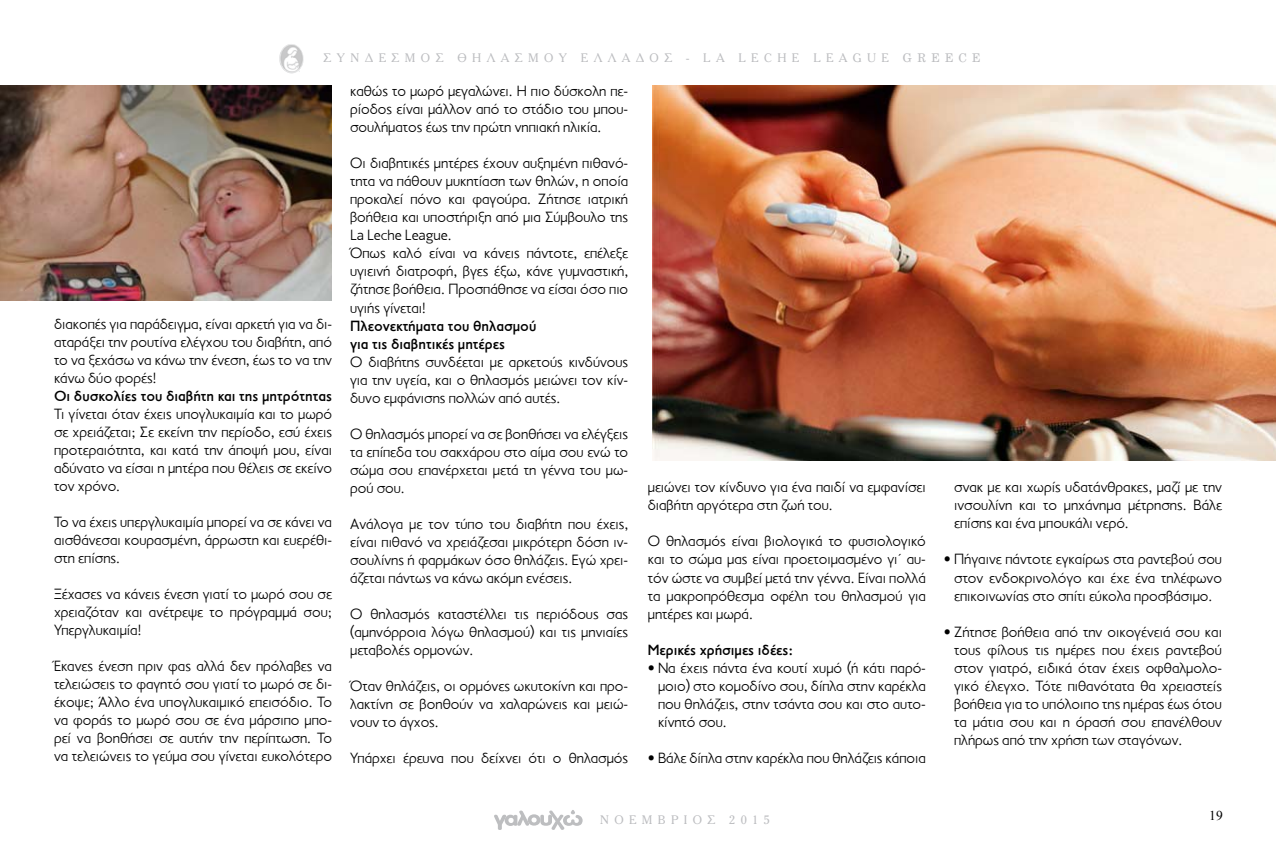
<style>
.page{position:relative;width:1276px;height:851px;background:#fff}
.page>*{position:absolute;margin:0;border:0;box-sizing:border-box;transform-origin:0 0}
.t1{font:300 15px/18px "PF Transport";color:#000;text-align:justify}
.t2{font:500 15px/18px "PF Transport";color:#000}
.t3{font:13.5px "Times New Roman";color:#000}
.t4{font:12px "PF Cheltenham";letter-spacing:.45em;color:#bcbdc0}
.s1{font-family:"PF Century"}
</style>
<div class="page">
<svg style="left:494px;top:810px;width:88px;height:19px"></svg>
<img style="left:279px;top:44px;width:25px;height:29px">
<img style="left:653px;top:85px;width:623px;height:375px">
<img style="left:0;top:85px;width:332px;height:215px">
<p class="t4" style="left:323px;top:51px;width:658px">ΣΥΝΔΕΣΜΟΣ ΘΗΛΑΣΜΟΥ ΕΛΛΑΔΟΣ - LA LECHE LEAGUE <span class="s1">GREECE</span></p>
<p class="t1" style="left:54px;top:315px;width:279px">διακοπές για παράδειγμα, είναι αρκετή για να δι&shy;αταράξει την ρουτίνα ελέγχου του διαβήτη, από το να ξεχάσω να κάνω την ένεση, έως το να την κάνω δύο φορές!</p>
<p class="t2" style="left:54px;top:386px;width:279px">Οι δυσκολίες του διαβήτη και της μητρότητας</p>
<p class="t1" style="left:54px;top:405px;width:280px">Τι γίνεται όταν έχεις υπογλυκαιμία και το μωρό σε χρειάζεται; Σε εκείνη την περίοδο, εσύ έχεις προτεραιότητα, και κατά την άποψή μου, είναι αδύνατο να είσαι η μητέρα που θέλεις σε εκείνο τον χρόνο.</p>
<p class="t1" style="left:54px;top:513px;width:280px">Το να έχεις υπεργλυκαιμία μπορεί να σε κάνει να αισθάνεσαι κουρασμένη, άρρωστη και ευερέθι&shy;στη επίσης.</p>
<p class="t1" style="left:54px;top:585px;width:279px">Ξέχασες να κάνεις ένεση γιατί το μωρό σου σε χρειαζόταν και ανέτρεψε το πρόγραμμά σου; Υπεργλυκαιμία!</p>
<p class="t1" style="left:54px;top:657px;width:280px">Έκανες ένεση πριν φας αλλά δεν πρόλαβες να τελειώσεις το φαγητό σου γιατί το μωρό σε δι&shy;έκοψε; Άλλο ένα υπογλυκαιμικό επεισόδιο. Το να φοράς το μωρό σου σε ένα μάρσιπο μπο&shy;ρεί να βοηθήσει σε αυτήν την περίπτωση. Το να τελειώνεις το γεύμα σου γίνεται ευκολότερο</p>
<p class="t1" style="left:350px;top:82px;width:280px">καθώς το μωρό μεγαλώνει. Η πιο δύσκολη πε&shy;ρίοδος είναι μάλλον από το στάδιο του μπου&shy;σουλήματος έως την πρώτη νηπιακή ηλικία.</p>
<p class="t1" style="left:350px;top:154px;width:280px;text-align:left">Οι διαβητικές μητέρες έχουν αυξημένη πιθανό&shy;τητα να πάθουν μυκητίαση των θηλών, η οποία προκαλεί πόνο και φαγούρα. Ζήτησε ιατρική βοήθεια και υποστήριξη από μια Σύμβουλο της La Leche League.<br>Όπως καλό είναι να κάνεις πάντοτε, επέλεξε υγιεινή διατροφή, βγες έξω, κάνε γυμναστική, ζήτησε βοήθεια. Προσπάθησε να είσαι όσο πιο υγιής γίνεται!</p>
<p class="t2" style="left:350px;top:316px;width:188px">Πλεονεκτήματα του θηλασμού για τις διαβητικές μητέρες</p>
<p class="t1" style="left:350px;top:352px;width:280px">O διαβήτης συνδέεται με αρκετούς κινδύνους για την υγεία, και ο θηλασμός μειώνει τον κίν&shy;δυνο εμφάνισης πολλών από αυτές.</p>
<p class="t1" style="left:350px;top:424px;width:280px">Ο θηλασμός μπορεί να σε βοηθήσει να ελέγξεις τα επίπεδα του σακχάρου στο αίμα σου ενώ το σώμα σου επανέρχεται μετά τη γέννα του μω&shy;ρού σου.</p>
<p class="t1" style="left:350px;top:514px;width:280px">Ανάλογα με τον τύπο του διαβήτη που έχεις, είναι πιθανό να χρειάζεσαι μικρότερη δόση ιν&shy;σουλίνης ή φαρμάκων όσο θηλάζεις. Εγώ χρει&shy;άζεται πάντως να κάνω ακόμη ενέσεις.</p>
<p class="t1" style="left:350px;top:604px;width:280px">Ο θηλασμός καταστέλλει τις περιόδους σας (αμηνόρροια λόγω θηλασμού) και τις μηνιαίες μεταβολές ορμονών.</p>
<p class="t1" style="left:350px;top:676px;width:279px">Όταν θηλάζεις, οι ορμόνες ωκυτοκίνη και προ&shy;λακτίνη σε βοηθούν να χαλαρώνεις και μειώ&shy;νουν το άγχος.</p>
<p class="t1" style="left:350px;top:748px;width:279px">Υπάρχει έρευνα που δείχνει ότι ο θηλασμός</p>
<p class="t1" style="left:648px;top:478px;width:279px">μειώνει τον κίνδυνο για ένα παιδί να εμφανίσει διαβήτη αργότερα στη ζωή του.</p>
<p class="t1" style="left:648px;top:532px;width:280px">Ο θηλασμός είναι βιολογικά το φυσιολογικό και το σώμα μας είναι προετοιμασμένο γι΄ αυ&shy;τόν ώστε να συμβεί μετά την γέννα. Είναι πολλά τα μακροπρόθεσμα οφέλη του θηλασμού για μητέρες και μωρά.</p>
<p class="t2" style="left:648px;top:640px;width:147px">Μερικές χρήσιμες ιδέες:</p>
<p class="t1" style="left:658px;top:658px;width:269px;text-indent:-10px">• Να έχεις πάντα ένα κουτί χυμό (ή κάτι παρό&shy;μοιο) στο κομοδίνο σου, δίπλα στην καρέκλα που θηλάζεις, στην τσάντα σου και στο αυτο&shy;κίνητό σου.</p>
<p class="t1" style="left:648px;top:748px;width:279px">• Βάλε δίπλα στην καρέκλα που θηλάζεις κάποια</p>
<p class="t4" style="left:600px;top:812px;width:171px">ΝΟΕΜΒΡΙΟΣ 2015</p>
<p class="t1" style="left:954px;top:478px;width:269px">σνακ με και χωρίς υδατάνθρακες, μαζί με την ινσουλίνη και το μηχάνημα μέτρησης. Βάλε επίσης και ένα μπουκάλι νερό.</p>
<p class="t1" style="left:954px;top:550px;width:269px;text-indent:-10px">• Πήγαινε πάντοτε εγκαίρως στα ραντεβού σου στον ενδοκρινολόγο και έχε ένα τηλέφωνο επικοινωνίας στο σπίτι εύκολα προσβάσιμο.</p>
<p class="t1" style="left:954px;top:622px;width:269px;text-indent:-10px">• Ζήτησε βοήθεια από την οικογένειά σου και τους φίλους τις ημέρες που έχεις ραντεβού στον γιατρό, ειδικά όταν έχεις οφθαλμολο&shy;γικό έλεγχο. Τότε πιθανότατα θα χρειαστείς βοήθεια για το υπόλοιπο της ημέρας έως ότου τα μάτια σου και η όρασή σου επανέλθουν πλήρως από την χρήση των σταγόνων.</p>
<p class="t3" style="left:1209px;top:806px;width:15px">19</p>
</div>
